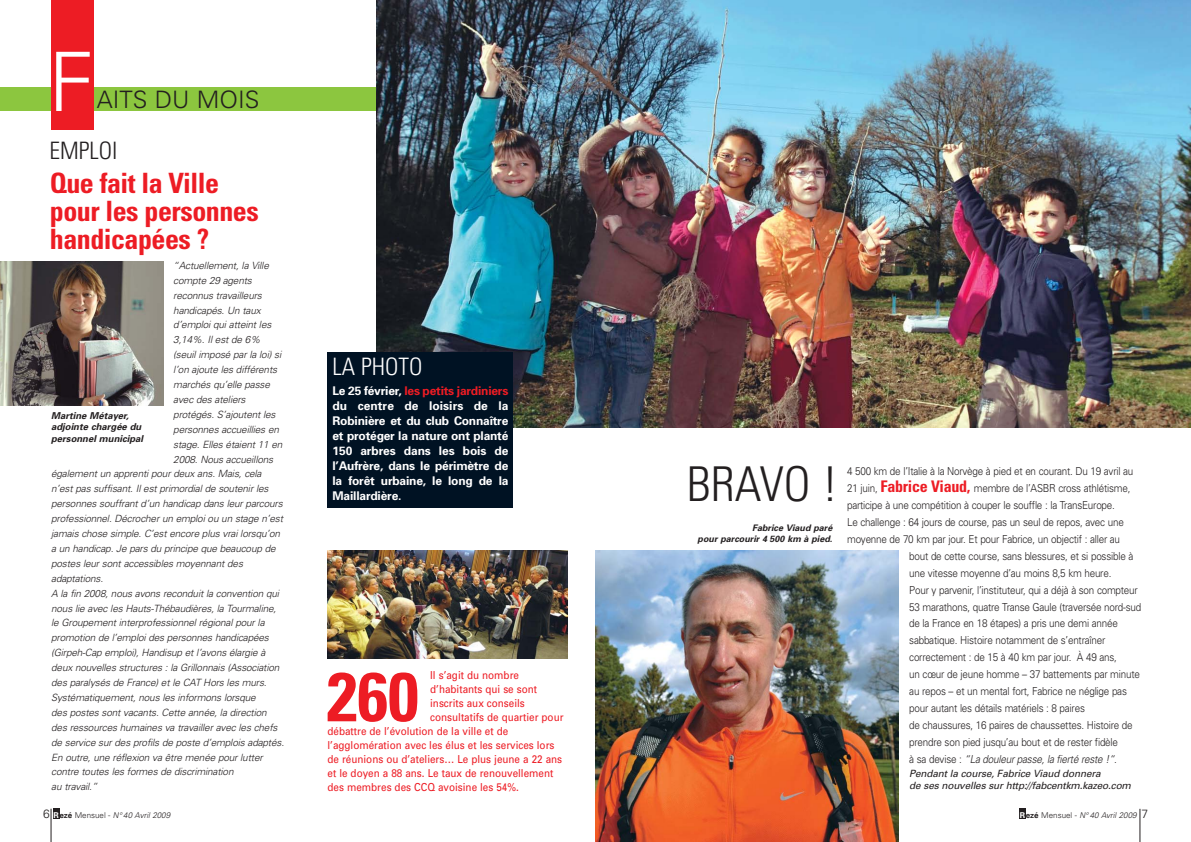
<style>
.page{position:relative;width:1191px;height:842px;background:#fff}
.page>*{position:absolute;margin:0;border:0;box-sizing:border-box;transform-origin:0 0}
.t1{font:300 82px "Univers";color:#fff}
.t2{font:700 condensed 69px "Univers";color:#ed1c24}
.t3{font:300 condensed 48px "Univers";color:#231f20}
.t4{font:700 condensed 28px/28px "Univers";letter-spacing:-.02em;color:#ed1c24}
.t5{font:300 24px "Univers";color:#231f20}
.t6{font:300 condensed 24px "Univers";color:#fff}
.t7{font:300 condensed 24px "Univers";color:#231f20}
.t8{font:700 12px/15px "Univers";letter-spacing:-.015em;color:#fff;text-align:justify}
.t9{font:300 11px "Univers";letter-spacing:-.02em;color:#231f20;scale:.9 1}
.t10{font:11px "Univers";color:#ed1c24;scale:.9 1}
.t11{font:italic 300 11px "Univers";color:#231f20;scale:.9 1}
.t12{font:italic 300 10px "Univers";letter-spacing:-.015em;color:#231f20}
.t13{font:italic 10px/12px "Univers";color:#231f20}
.t14{font:italic 700 9.5px/11.4px "Univers";color:#231f20}
.t15{font:italic 700 9px/10.8px "Univers";color:#231f20;text-align:right}
.t16{font:italic 300 8px "Univers";color:#231f20}
.s1{font-style:normal;font-size:12px}
.s2{font-weight:700;font-style:normal;color:#fff}
.s3{font-weight:700;font-style:normal}
.s4{font-style:normal}
.s5{color:#ed1c24}
.s6{font-weight:700;font-stretch:condensed;font-size:16px;color:#ed1c24}
</style>
<div class="page">
<div style="left:0;top:88px;width:1140px;height:23px;background:#8cc63f"></div>
<img style="left:376px;top:0;width:815px;height:428px">
<div style="left:51px;top:0;width:43px;height:129px;background:#ed1c24"></div>
<div style="left:327px;top:352px;width:186px;height:156px;background:#001223"></div>
<div style="left:53px;top:809px;width:6px;height:10px;background:#231f20"></div>
<hr style="left:51px;top:809px;width:1px;height:33px;background:#231f20">
<hr style="left:1139px;top:809px;width:1px;height:33px;background:#231f20">
<div style="left:1019px;top:809px;width:6px;height:10px;background:#231f20"></div>
<img style="left:595px;top:551px;width:303px;height:291px">
<img style="left:0;top:261px;width:163px;height:145px">
<img style="left:327px;top:551px;width:240px;height:108px">
<h1 class="t1" style="left:48px;top:52px;width:47px">F</h1>
<h3 class="t5" style="left:97px;top:91px;width:164px">AITS DU MOIS</h3>
<h3 class="t7" style="left:49px;top:142px;width:69px">EMPLOI</h3>
<h3 class="t4" style="left:50px;top:172px;width:210px">Que fait la Ville pour les personnes handicapées ?</h3>
<p class="t12" style="left:173px;top:262px;width:99px">“Actuellement, la Ville</p>
<p class="t12" style="left:173px;top:276px;width:82px">compte 29 agents</p>
<p class="t12" style="left:173px;top:291px;width:92px">reconnus travailleurs</p>
<p class="t12" style="left:173px;top:306px;width:91px">handicapés. Un taux</p>
<p class="t12" style="left:173px;top:321px;width:102px">d’emploi qui atteint les</p>
<p class="t12" style="left:173px;top:336px;width:90px">3,14%. Il est de 6%</p>
<p class="t12" style="left:173px;top:351px;width:111px">(seuil imposé par la loi) si</p>
<p class="t12" style="left:173px;top:366px;width:107px">l’on ajoute les différents</p>
<p class="t12" style="left:173px;top:381px;width:100px">marchés qu’elle passe</p>
<p class="t12" style="left:173px;top:396px;width:76px">avec des ateliers</p>
<p class="t12" style="left:173px;top:411px;width:106px">protégés. S’ajoutent les</p>
<p class="t12" style="left:173px;top:425px;width:109px">personnes accueillies en</p>
<p class="t12" style="left:173px;top:440px;width:113px">stage. Elles étaient 11 en</p>
<p class="t12" style="left:173px;top:455px;width:103px">2008. Nous accueillons</p>
<p class="t12" style="left:51px;top:470px;width:214px">également un apprenti pour deux ans. Mais, cela</p>
<p class="t12" style="left:51px;top:485px;width:221px">n’est pas suffisant. Il est primordial de soutenir les</p>
<p class="t12" style="left:51px;top:500px;width:235px">personnes souffrant d’un handicap dans leur parcours</p>
<p class="t12" style="left:51px;top:515px;width:235px">professionnel. Décrocher un emploi ou un stage n’est</p>
<p class="t12" style="left:51px;top:530px;width:232px">jamais chose simple. C’est encore plus vrai lorsqu’on</p>
<p class="t12" style="left:51px;top:545px;width:228px">a un handicap. Je pars du principe que beaucoup de</p>
<p class="t12" style="left:51px;top:560px;width:195px">postes leur sont accessibles moyennant des</p>
<p class="t12" style="left:51px;top:574px;width:55px">adaptations.</p>
<p class="t12" style="left:51px;top:589px;width:231px">A la fin 2008, nous avons reconduit la convention qui</p>
<p class="t12" style="left:51px;top:604px;width:228px">nous lie avec les Hauts-Thébaudières, la Tourmaline,</p>
<p class="t12" style="left:51px;top:619px;width:217px">le Groupement interprofessionnel régional pour la</p>
<p class="t12" style="left:51px;top:634px;width:221px">promotion de l’emploi des personnes handicapées</p>
<p class="t12" style="left:51px;top:649px;width:217px">(Girpeh-Cap emploi), Handisup et l’avons élargie à</p>
<p class="t12" style="left:51px;top:664px;width:232px">deux nouvelles structures : la Grillonnais (Association</p>
<p class="t12" style="left:51px;top:679px;width:219px">des paralysés de France) et le CAT Hors les murs.</p>
<p class="t12" style="left:51px;top:694px;width:208px">Systématiquement, nous les informons lorsque</p>
<p class="t12" style="left:51px;top:709px;width:219px">des postes sont vacants. Cette année, la direction</p>
<p class="t12" style="left:51px;top:723px;width:230px">des ressources humaines va travailler avec les chefs</p>
<p class="t12" style="left:51px;top:738px;width:236px">de service sur des profils de poste d’emplois adaptés.</p>
<p class="t12" style="left:51px;top:753px;width:215px">En outre, une réflexion va être menée pour lutter</p>
<p class="t12" style="left:51px;top:768px;width:186px">contre toutes les formes de discrimination</p>
<p class="t12" style="left:51px;top:783px;width:50px">au travail.”</p>
<p class="t16" style="left:43px;top:812px;width:130px"><span class="s1">6</span> <span class="s2">R</span><span class="s3">ezé</span> <span class="s4">Mensuel -</span> N°40 Avril 2009</p>
<p class="t16" style="left:1019px;top:812px;width:130px"><span class="s2">R</span><span class="s3">ezé</span> <span class="s4">Mensuel -</span> N°40 Avril 2009 <span class="s1">7</span></p>
<h3 class="t6" style="left:332px;top:357px;width:91px">LA PHOTO</h3>
<p class="t8" style="left:332px;top:385px;width:177px">Le 25 février, <span class="s5">les petits jardiniers </span>du centre de loisirs de la Robinière et du club Connaître et protéger la nature ont planté 150 arbres dans les bois de l’Aufrère, dans le périmètre de la forêt urbaine, le long de la Maillardière.</p>
<p class="t14" style="left:51px;top:411px;width:95px">Martine Métayer, adjointe chargée du personnel municipal</p>
<h3 class="t3" style="left:687px;top:466px;width:153px">BRAVO !</h3>
<p class="t9" style="left:847px;top:467px;width:320px">4 500 km de l’Italie à la Norvège à pied et en courant. Du 19 avril au</p>
<p class="t9" style="left:847px;top:484px;width:316px">21 juin, <span class="s6">Fabrice Viaud,</span> membre de l’ASBR cross athlétisme,</p>
<p class="t9" style="left:847px;top:501px;width:299px">participe à une compétition à couper le souffle : la TransEurope.</p>
<p class="t9" style="left:847px;top:518px;width:309px">Le challenge : 64 jours de course, pas un seul de repos, avec une</p>
<p class="t9" style="left:847px;top:535px;width:305px">moyenne de 70 km par jour. Et pour Fabrice, un objectif : aller au</p>
<p class="t9" style="left:909px;top:552px;width:250px">bout de cette course, sans blessures, et si possible à</p>
<p class="t9" style="left:909px;top:569px;width:226px">une vitesse moyenne d’au moins 8,5 km heure.</p>
<p class="t9" style="left:909px;top:586px;width:255px">Pour y parvenir, l’instituteur, qui a déjà à son compteur</p>
<p class="t9" style="left:909px;top:603px;width:259px">53 marathons, quatre Transe Gaule (traversée nord-sud</p>
<p class="t9" style="left:909px;top:619px;width:233px">de la France en 18 étapes) a pris une demi année</p>
<p class="t9" style="left:909px;top:636px;width:219px">sabbatique. Histoire notamment de s’entraîner</p>
<p class="t9" style="left:909px;top:653px;width:232px">correctement : de 15 à 40 km par jour. À 49 ans,</p>
<p class="t9" style="left:909px;top:670px;width:258px">un cœur de jeune homme – 37 battements par minute</p>
<p class="t9" style="left:909px;top:687px;width:243px">au repos – et un mental fort, Fabrice ne néglige pas</p>
<p class="t9" style="left:909px;top:704px;width:197px">pour autant les détails matériels : 8 paires</p>
<p class="t9" style="left:909px;top:721px;width:250px">de chaussures, 16 paires de chaussettes. Histoire de</p>
<p class="t9" style="left:909px;top:738px;width:233px">prendre son pied jusqu’au bout et de rester fidèle</p>
<p class="t11" style="left:909px;top:755px;width:232px"><span class="s4">à s a d e v i s e :</span> “La douleur passe, la fierté reste !“<span class="s4">.</span></p>
<p class="t13" style="left:909px;top:768px;width:225px">Pendant la course, Fabrice Viaud donnera<br>de ses nouvelles sur http://fabcentkm.kazeo.com</p>
<p class="t15" style="left:697px;top:523px;width:138px">Fabrice Viaud paré<br>pour parcourir 4 500 km à pied.</p>
<p class="t10" style="left:430px;top:671px;width:100px">Il s’agit du nombre</p>
<p class="t10" style="left:430px;top:685px;width:120px">d’habitants qui se sont</p>
<p class="t10" style="left:430px;top:699px;width:107px">inscrits aux conseils</p>
<p class="t10" style="left:430px;top:713px;width:150px">consultatifs de quartier pour</p>
<p class="t10" style="left:327px;top:727px;width:202px">débattre de l’évolution de la ville et de</p>
<p class="t10" style="left:327px;top:741px;width:254px">l’agglomération avec les élus et les services lors</p>
<p class="t10" style="left:327px;top:755px;width:262px">de réunions ou d’ateliers… Le plus jeune a 22 ans</p>
<p class="t10" style="left:327px;top:769px;width:252px">et le doyen a 88 ans. Le taux de renouvellement</p>
<p class="t10" style="left:327px;top:783px;width:214px">des membres des CCQ avoisine les 54%.</p>
<h2 class="t2" style="left:327px;top:671px;width:93px">260</h2>
</div>
